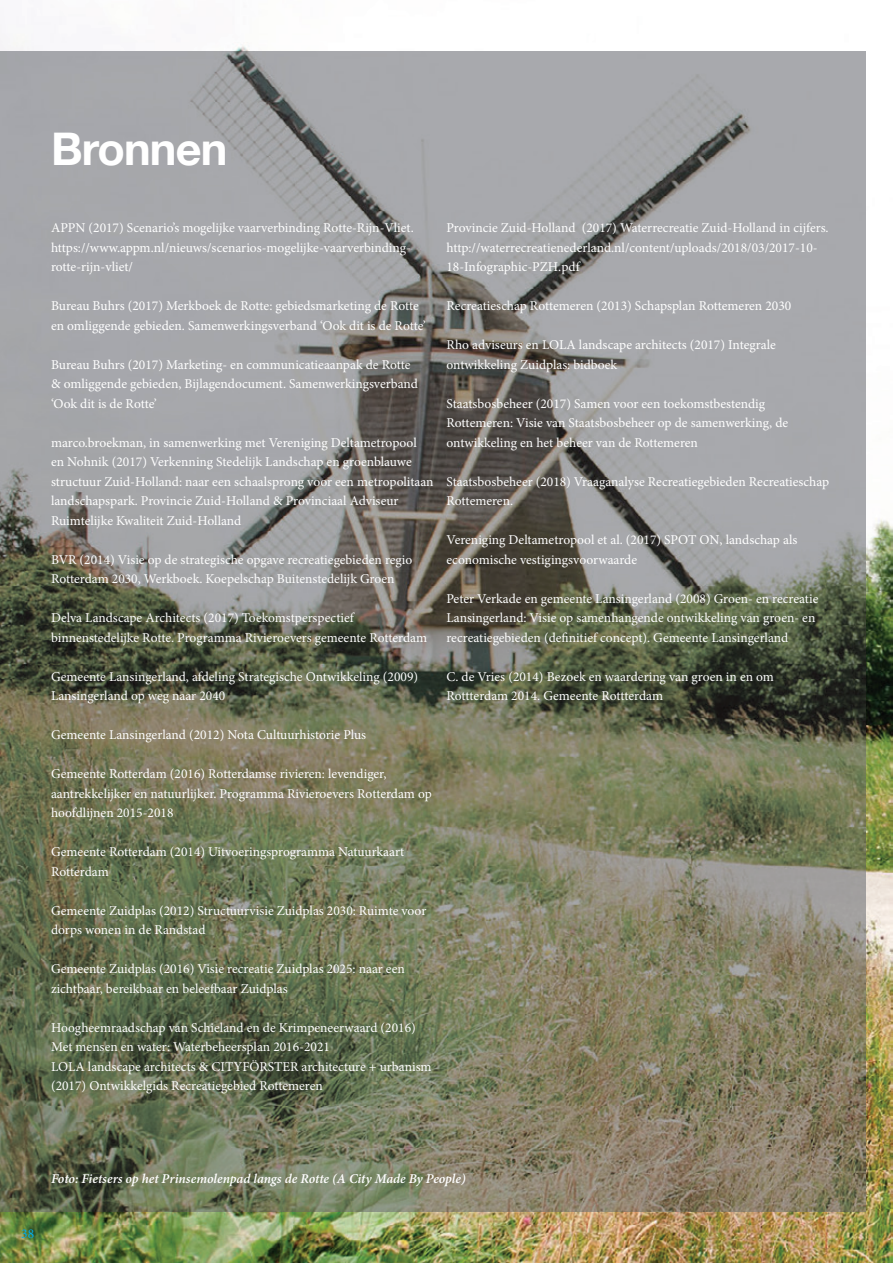
<style>
.page{position:relative;width:893px;height:1263px;background:#fff}
.page>*{position:absolute;margin:0;border:0;box-sizing:border-box;transform-origin:0 0}
.t1{font:700 45px "Helvetica Neue";letter-spacing:-.02em;color:#fff}
.t2{font:13.5px/19.5px "Minion Pro";color:#fff}
.t3{font:italic 600 13.5px "Minion Pro";letter-spacing:-.005em;color:#fff}
.t4{font:13.5px "Minion Pro";color:#00aeef}
</style>
<div class="page">
<img style="left:0;top:38px;width:893px;height:1225px">
<img style="left:0;top:51px;width:865px;height:1055px">
<img style="left:0;top:1106px;width:865px;height:106px">
<h1 class="t1" style="left:51px;top:113px;width:178px">Bronnen</h1>
<p class="t2" style="left:51px;top:218px;width:361px;text-align:justify">APPN (2017) Scenario’s mogelijke vaarverbinding Rotte-Rijn-Vliet https://www appm nl/nieuws/scenarios-mogelijke-vaarverbinding&shy;rotte-rijn-vliet/</p>
<p class="t2" style="left:51px;top:296px;width:376px">Bureau Buhrs (2017) Merkboek de Rotte: gebiedsmarketing de Rotte en omliggende gebieden Samenwerkingsverband ‘Ook dit is de Rotte’</p>
<p class="t2" style="left:51px;top:355px;width:368px">Bureau Buhrs (2017) Marketing- en communicatieaanpak de Rotte &amp; omliggende gebieden, Bijlagendocument Samenwerkingsverband ‘Ook dit is de Rotte’</p>
<p class="t2" style="left:51px;top:433px;width:384px">marco broekman, in samenwerking met Vereniging Deltametropool<br>en Nohnik (2017) Verkenning Stedelijk Landschap en groenblauwe structuur Zuid-Holland: naar een schaalsprong voor een metropolitaan landschapspark Provincie Zuid-Holland &amp; Provinciaal Adviseur Ruimtelijke Kwaliteit Zuid-Holland</p>
<p class="t2" style="left:51px;top:550px;width:363px">BVR (2014) Visie op de strategische opgave recreatiegebieden regio<br>Rotterdam 2030, Werkboek Koepelschap Buitenstedelijk Groen</p>
<p class="t2" style="left:51px;top:608px;width:378px">Delva Landscape Architects (2017) Toekomstperspectief binnenstedelijke Rotte Programma Rivieroevers gemeente Rotterdam</p>
<p class="t2" style="left:51px;top:667px;width:369px">Gemeente Lansingerland, afdeling Strategische Ontwikkeling (2009)<br>Lansingerland op weg naar 2040</p>
<p class="t2" style="left:51px;top:725px;width:317px">Gemeente Lansingerland (2012) Nota Cultuurhistorie Plus</p>
<p class="t2" style="left:51px;top:764px;width:382px">Gemeente Rotterdam (2016) Rotterdamse rivieren: levendiger, aantrekkelijker en natuurlijker Programma Rivieroevers Rotterdam op hoofdlijnen 2015-2018</p>
<p class="t2" style="left:51px;top:842px;width:355px">Gemeente Rotterdam (2014) Uitvoeringsprogramma Natuurkaart<br>Rotterdam</p>
<p class="t2" style="left:51px;top:901px;width:377px">Gemeente Zuidplas (2012) Structuurvisie Zuidplas 2030: Ruimte voor dorps wonen in de Randstad</p>
<p class="t2" style="left:51px;top:959px;width:355px">Gemeente Zuidplas (2016) Visie recreatie Zuidplas 2025: naar een zichtbaar, bereikbaar en beleefbaar Zuidplas</p>
<p class="t2" style="left:51px;top:1018px;width:382px">Hoogheemraadschap van Schieland en de Krimpeneerwaard (2016)<br>Met mensen en water: Waterbeheersplan 2016-2021<br>LOLA landscape architects &amp; CITYFÖRSTER architecture + urbanism (2017) Ontwikkelgids Recreatiegebied Rottemeren</p>
<p class="t2" style="left:446px;top:218px;width:381px">Provincie Zuid-Holland (2017) Waterrecreatie Zuid-Holland in cijfers http://waterrecreatienederland nl/content/uploads/2018/03/2017-10-<br>18-Infographic-PZH pdf</p>
<p class="t2" style="left:446px;top:296px;width:346px">Recreatieschap Rottemeren (2013) Schapsplan Rottemeren 2030</p>
<p class="t2" style="left:446px;top:335px;width:331px">Rho adviseurs en LOLA landscape architects (2017) Integrale ontwikkeling Zuidplas: bidboek</p>
<p class="t2" style="left:446px;top:393px;width:343px">Staatsbosbeheer (2017) Samen voor een toekomstbestendig<br>Rottemeren: Visie van Staatsbosbeheer op de samenwerking, de ontwikkeling en het beheer van de Rottemeren</p>
<p class="t2" style="left:446px;top:471px;width:384px">Staatsbosbeheer (2018) Vraaganalyse Recreatiegebieden Recreatieschap<br>Rottemeren</p>
<p class="t2" style="left:446px;top:530px;width:352px">Vereniging Deltametropool et al (2017) SPOT ON, landschap als economische vestigingsvoorwaarde</p>
<p class="t2" style="left:446px;top:588px;width:373px">Peter Verkade en gemeente Lansingerland (2008) Groen- en recreatie<br>Lansingerland: Visie op samenhangende ontwikkeling van groen- en recreatiegebieden (definitief concept) Gemeente Lansingerland</p>
<p class="t2" style="left:446px;top:666px;width:329px">C de Vries (2014) Bezoek en waardering van groen in en om<br>Rottterdam 2014 Gemeente Rottterdam</p>
<p class="t4" style="left:21px;top:1225px;width:14px">38</p>
<p class="t3" style="left:51px;top:1169px;width:416px">Foto: Fietsers op het Prinsemolenpad langs de Rotte (A City Made By People)</p>
</div>
